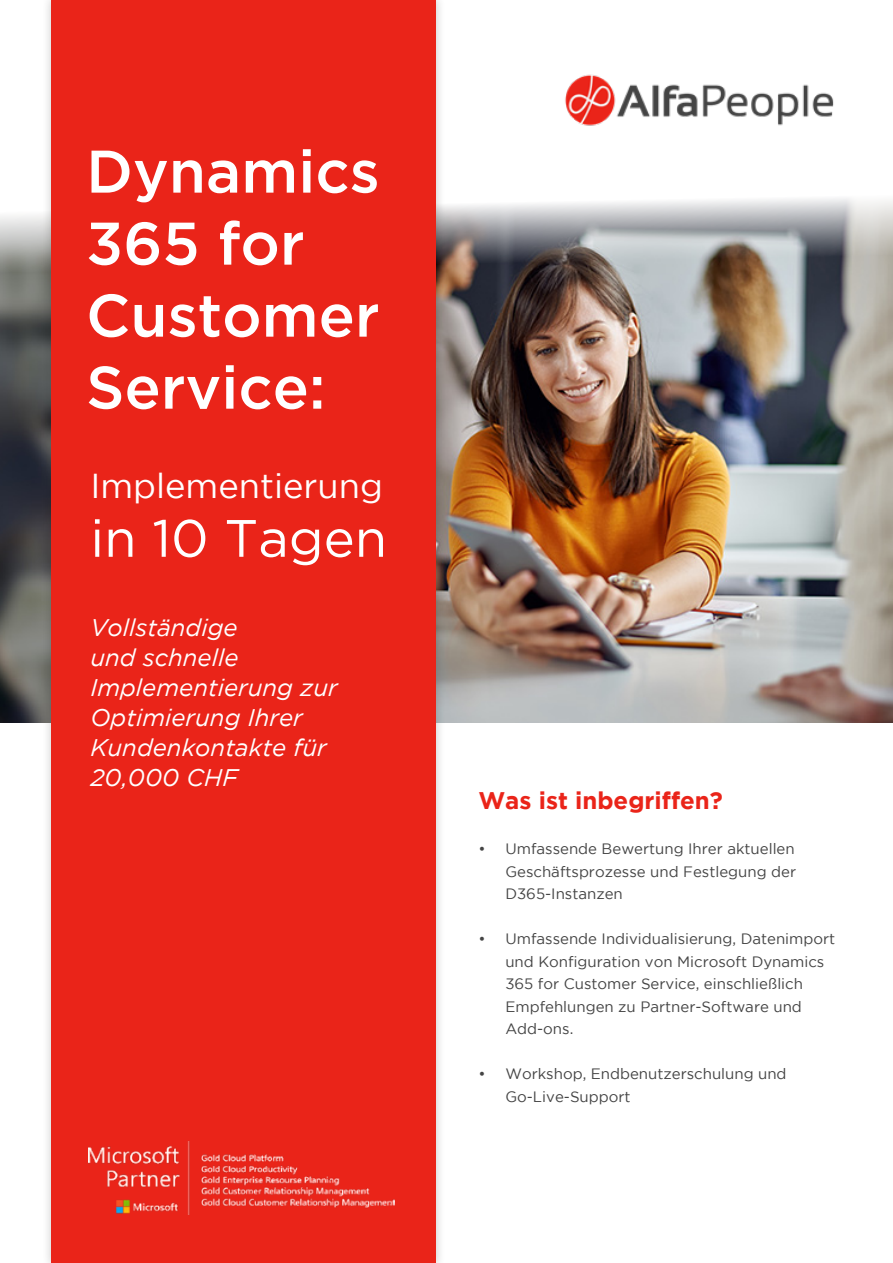
<style>
.page{position:relative;width:893px;height:1263px;background:#fff}
.page>*{position:absolute;margin:0;border:0;box-sizing:border-box;transform-origin:0 0}
.t1{font:500 60px/72px "Gotham";color:#fff}
.t2{font:52.5px "Gotham";color:#fff}
.t3{font:34.5px "Gotham";color:#fff}
.t4{font:italic 24px/30px "Gotham";color:#fff}
.t5{font:700 24px "Gotham";color:#ea2419}
.t6{font:15px/22.5px "Gotham";color:#444}
</style>
<div class="page">
<img style="left:0;top:286px;width:41px;height:437px">
<img style="left:445px;top:286px;width:448px;height:437px">
<svg style="left:0;top:198px;width:893px;height:88px;background:#a5a3a2"></svg>
<div style="left:41px;top:0;width:404px;height:1263px;background:#000;opacity:.2"></div>
<div style="left:51px;top:0;width:385px;height:1263px;background:#ea2419"></div>
<img style="left:565px;top:74px;width:269px;height:52px">
<img style="left:89px;top:1141px;width:305px;height:73px">
<h1 class="t1" style="left:86px;top:134px;width:295px">Dynamics<br>365 for<br>Customer<br>Service:</h1>
<h3 class="t3" style="left:90px;top:467px;width:294px">Implementierung</h3>
<h2 class="t2" style="left:90px;top:509px;width:298px">in 10 Tagen</h2>
<h3 class="t4" style="left:90px;top:613px;width:249px">Vollständige<br>und schnelle<br>Implementierung zur<br>Optimierung Ihrer<br>Kundenkontakte für<br>20,000 CHF</h3>
<h3 class="t5" style="left:478px;top:787px;width:246px">Was ist inbegriffen?</h3>
<p class="t6" style="left:505px;top:838px;width:292px;text-align:justify;text-indent:-27px">• Umfassende Bewertung Ihrer aktuellen Geschäftsprozesse und Festlegung der D365-Instanzen</p>
<p class="t6" style="left:505px;top:928px;width:331px;text-indent:-27px">• Umfassende Individualisierung, Datenimport und Konfiguration von Microsoft Dynamics 365 for Customer Service, einschließlich Empfehlungen zu Partner-Software und Add-ons.</p>
<p class="t6" style="left:505px;top:1063px;width:283px;text-indent:-27px">• Workshop, Endbenutzerschulung und<br>Go-Live-Support</p>
</div>
